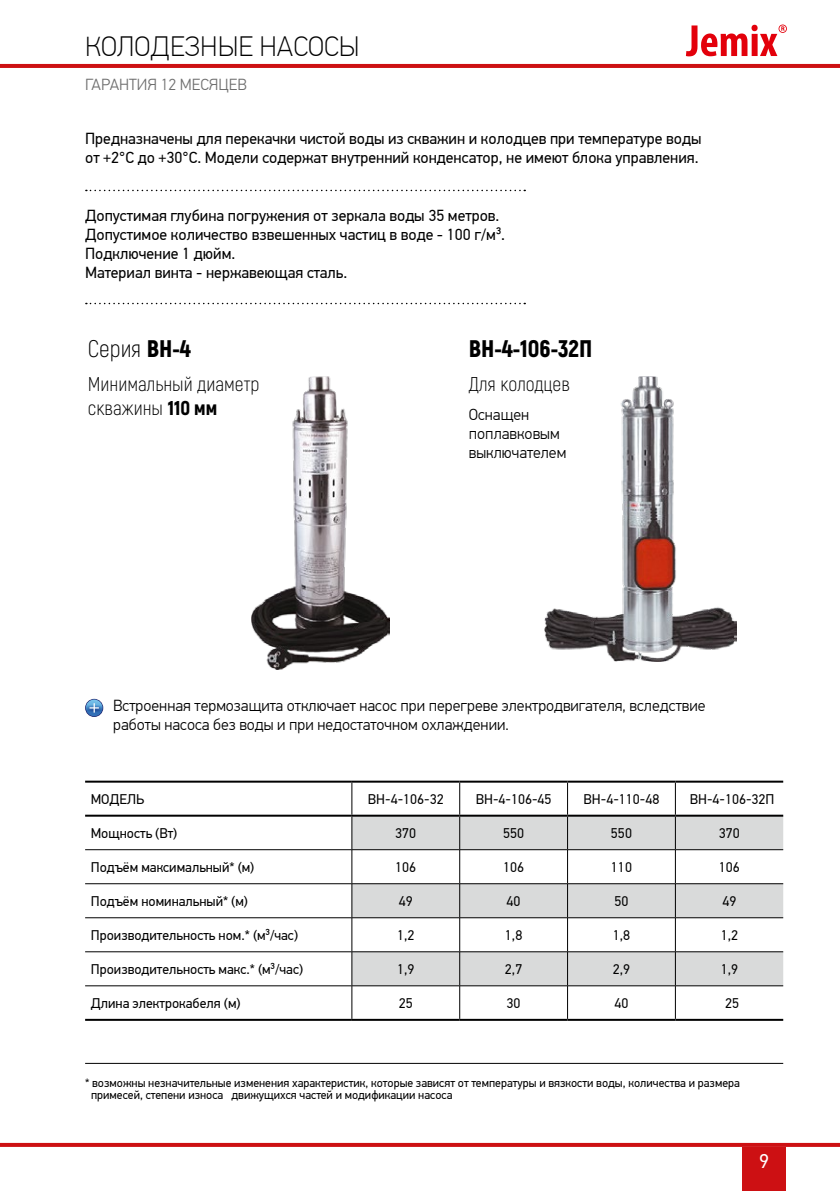
<style>
.page{position:relative;width:840px;height:1191px;background:#fff}
.page>*{position:absolute;margin:0;border:0;box-sizing:border-box;transform-origin:0 0}
.t1{font:100 28px "PF Din Text Pro";color:#000}
.t2{font:900 24px "Akrobat";color:#000}
.t3{font:300 24px "Akrobat";color:#000}
.t4{font:300 20px/24px "Akrobat";color:#000}
.t5{font:20px "PF Din Text Pro";color:#fff}
.t6{font:16px/19.2px "PF Din Text Pro";color:#000}
.t7{font:300 16px/19.2px "PF Din Text Pro";color:#000}
.t8{font:300 16px "PF Din Text Pro";color:#6e6e6e}
.t9{font:14px "PF Din Text Pro";color:#000}
.t10{font:12px/12px "PF Din Text Pro";color:#000}
.s1{font-weight:900}
</style>
<div class="page">
<hr style="left:0;top:64px;width:839px;height:4px;background:#cd1013">
<svg style="left:0;top:1142px;width:839px;height:4px;background:#d84649"></svg>
<div style="left:742px;top:1147px;width:43px;height:44px;background:#cd1013"></div>
<svg style="left:685px;top:25px;width:101px;height:31px"></svg>
<hr style="left:85px;top:1062px;width:697px;height:1px;background:#000">
<svg style="left:86px;top:190px;width:439px;height:1px"></svg>
<svg style="left:86px;top:303px;width:439px;height:1px"></svg>
<svg style="left:85px;top:782px;width:697px;height:236px"></svg>
<svg style="left:85px;top:816px;width:266px;height:169px"></svg>
<svg style="left:352px;top:816px;width:430px;height:169px;fill:#d9dada"></svg>
<hr style="left:85px;top:780px;width:266px;height:2px;background:#000">
<hr style="left:351px;top:780px;width:108px;height:2px;background:#000">
<hr style="left:351px;top:782px;width:1px;height:32px;background:#000">
<hr style="left:459px;top:780px;width:108px;height:2px;background:#000">
<hr style="left:459px;top:782px;width:1px;height:32px;background:#000">
<hr style="left:567px;top:780px;width:108px;height:2px;background:#000">
<hr style="left:567px;top:782px;width:1px;height:32px;background:#000">
<hr style="left:675px;top:780px;width:107px;height:2px;background:#000">
<hr style="left:674px;top:782px;width:1px;height:32px;background:#000">
<hr style="left:85px;top:814px;width:266px;height:2px;background:#000">
<hr style="left:351px;top:814px;width:108px;height:2px;background:#000">
<hr style="left:351px;top:816px;width:1px;height:33px;background:#000">
<hr style="left:459px;top:814px;width:108px;height:2px;background:#000">
<hr style="left:459px;top:816px;width:1px;height:33px;background:#000">
<hr style="left:567px;top:814px;width:108px;height:2px;background:#000">
<hr style="left:567px;top:816px;width:1px;height:33px;background:#000">
<hr style="left:675px;top:814px;width:107px;height:2px;background:#000">
<hr style="left:674px;top:816px;width:1px;height:33px;background:#000">
<hr style="left:85px;top:849px;width:266px;height:1px;background:#000">
<hr style="left:351px;top:849px;width:108px;height:1px;background:#000">
<hr style="left:351px;top:850px;width:1px;height:33px;background:#000">
<hr style="left:459px;top:849px;width:108px;height:1px;background:#000">
<hr style="left:459px;top:850px;width:1px;height:33px;background:#000">
<hr style="left:567px;top:849px;width:108px;height:1px;background:#000">
<hr style="left:567px;top:850px;width:1px;height:33px;background:#000">
<hr style="left:675px;top:849px;width:107px;height:1px;background:#000">
<hr style="left:674px;top:850px;width:1px;height:33px;background:#000">
<hr style="left:85px;top:883px;width:266px;height:1px;background:#000">
<hr style="left:351px;top:883px;width:108px;height:1px;background:#000">
<hr style="left:351px;top:884px;width:1px;height:33px;background:#000">
<hr style="left:459px;top:883px;width:108px;height:1px;background:#000">
<hr style="left:459px;top:884px;width:1px;height:33px;background:#000">
<hr style="left:567px;top:883px;width:108px;height:1px;background:#000">
<hr style="left:567px;top:884px;width:1px;height:33px;background:#000">
<hr style="left:675px;top:883px;width:107px;height:1px;background:#000">
<hr style="left:674px;top:884px;width:1px;height:33px;background:#000">
<hr style="left:85px;top:917px;width:266px;height:1px;background:#000">
<hr style="left:351px;top:917px;width:108px;height:1px;background:#000">
<hr style="left:351px;top:918px;width:1px;height:33px;background:#000">
<hr style="left:459px;top:917px;width:108px;height:1px;background:#000">
<hr style="left:459px;top:918px;width:1px;height:33px;background:#000">
<hr style="left:567px;top:917px;width:108px;height:1px;background:#000">
<hr style="left:567px;top:918px;width:1px;height:33px;background:#000">
<hr style="left:675px;top:917px;width:107px;height:1px;background:#000">
<hr style="left:674px;top:918px;width:1px;height:33px;background:#000">
<hr style="left:85px;top:951px;width:266px;height:1px;background:#000">
<hr style="left:351px;top:951px;width:108px;height:1px;background:#000">
<hr style="left:351px;top:952px;width:1px;height:33px;background:#000">
<hr style="left:459px;top:951px;width:108px;height:1px;background:#000">
<hr style="left:459px;top:952px;width:1px;height:33px;background:#000">
<hr style="left:567px;top:951px;width:108px;height:1px;background:#000">
<hr style="left:567px;top:952px;width:1px;height:33px;background:#000">
<hr style="left:675px;top:951px;width:107px;height:1px;background:#000">
<hr style="left:674px;top:952px;width:1px;height:33px;background:#000">
<hr style="left:85px;top:985px;width:266px;height:1px;background:#000">
<hr style="left:85px;top:1018px;width:266px;height:2px;background:#000">
<hr style="left:351px;top:985px;width:108px;height:1px;background:#000">
<hr style="left:351px;top:986px;width:1px;height:32px;background:#000">
<hr style="left:351px;top:1018px;width:108px;height:2px;background:#000">
<hr style="left:459px;top:985px;width:108px;height:1px;background:#000">
<hr style="left:459px;top:986px;width:1px;height:32px;background:#000">
<hr style="left:459px;top:1018px;width:108px;height:2px;background:#000">
<hr style="left:567px;top:985px;width:108px;height:1px;background:#000">
<hr style="left:567px;top:986px;width:1px;height:32px;background:#000">
<hr style="left:567px;top:1018px;width:108px;height:2px;background:#000">
<hr style="left:675px;top:985px;width:107px;height:1px;background:#000">
<hr style="left:674px;top:986px;width:1px;height:32px;background:#000">
<hr style="left:675px;top:1018px;width:107px;height:2px;background:#000">
<svg style="left:85px;top:699px;width:18px;height:18px"></svg>
<svg style="left:86px;top:699px;width:16px;height:17px"></svg>
<svg style="left:89px;top:703px;width:10px;height:9px"></svg>
<img style="left:251px;top:377px;width:138px;height:292px">
<img style="left:544px;top:377px;width:192px;height:285px">
<h1 class="t1" style="left:85px;top:31px;width:276px">КОЛОДЕЗНЫЕ НАСОСЫ</h1>
<p class="t8" style="left:85px;top:76px;width:163px">ГАРАНТИЯ 12 МЕСЯЦЕВ</p>
<p class="t6" style="left:85px;top:129px;width:617px">Предназначены для перекачки чистой воды из скважин и колодцев при температуре воды от +2°С до +30°С. Модели содержат внутренний конденсатор, не имеют блока управления.</p>
<p class="t6" style="left:85px;top:206px;width:421px">Допустимая глубина погружения от зеркала воды 35 метров.<br>Допустимое количество взвешенных частиц в воде - 100 г/м³.<br>Подключение 1 дюйм.<br>Материал винта - нержавеющая сталь.</p>
<h2 class="t3" style="left:88px;top:334px;width:104px">Серия <span class="s1">ВН-4</span></h2>
<h2 class="t2" style="left:468px;top:333px;width:125px">ВН-4-106-32П</h2>
<p class="t4" style="left:88px;top:371px;width:173px">Минимальный диаметр скважины <span class="s1">110 мм</span></p>
<p class="t4" style="left:468px;top:371px;width:102px">Для колодцев</p>
<p class="t7" style="left:468px;top:405px;width:99px">Оснащен поплавковым выключателем</p>
<p class="t7" style="left:113px;top:696px;width:593px">Встроенная термозащита отключает насос при перегреве электродвигателя, вследствие работы насоса без воды и при недостаточном охлаждении.</p>
<p class="t9" style="left:91px;top:791px;width:55px">МОДЕЛЬ</p>
<p class="t9" style="left:367px;top:791px;width:77px">ВН-4-106-32</p>
<p class="t9" style="left:475px;top:791px;width:77px">ВН-4-106-45</p>
<p class="t9" style="left:583px;top:791px;width:77px">ВН-4-110-48</p>
<p class="t9" style="left:689px;top:791px;width:86px">ВН-4-106-32П</p>
<p class="t9" style="left:91px;top:825px;width:88px">Мощность (Вт)</p>
<p class="t9" style="left:395px;top:825px;width:22px">370</p>
<p class="t9" style="left:503px;top:825px;width:22px">550</p>
<p class="t9" style="left:610px;top:825px;width:22px">550</p>
<p class="t9" style="left:718px;top:825px;width:22px">370</p>
<p class="t9" style="left:91px;top:859px;width:165px">Подъём максимальный* (м)</p>
<p class="t9" style="left:395px;top:859px;width:22px">106</p>
<p class="t9" style="left:503px;top:859px;width:22px">106</p>
<p class="t9" style="left:610px;top:859px;width:22px">110</p>
<p class="t9" style="left:718px;top:859px;width:22px">106</p>
<p class="t9" style="left:91px;top:893px;width:158px">Подъём номинальный* (м)</p>
<p class="t9" style="left:398px;top:893px;width:15px">49</p>
<p class="t9" style="left:506px;top:893px;width:15px">40</p>
<p class="t9" style="left:614px;top:893px;width:15px">50</p>
<p class="t9" style="left:722px;top:893px;width:15px">49</p>
<p class="t9" style="left:91px;top:927px;width:209px">Производительность ном.* (м³/час)</p>
<p class="t9" style="left:397px;top:927px;width:19px">1,2</p>
<p class="t9" style="left:504px;top:927px;width:19px">1,8</p>
<p class="t9" style="left:612px;top:927px;width:19px">1,8</p>
<p class="t9" style="left:720px;top:927px;width:19px">1,2</p>
<p class="t9" style="left:91px;top:961px;width:214px">Производительность макс.* (м³/час)</p>
<p class="t9" style="left:397px;top:961px;width:19px">1,9</p>
<p class="t9" style="left:504px;top:961px;width:19px">2,7</p>
<p class="t9" style="left:612px;top:961px;width:19px">2,9</p>
<p class="t9" style="left:720px;top:961px;width:19px">1,9</p>
<p class="t9" style="left:91px;top:994px;width:151px">Длина электрокабеля (м)</p>
<p class="t9" style="left:398px;top:994px;width:15px">25</p>
<p class="t9" style="left:506px;top:994px;width:15px">30</p>
<p class="t9" style="left:614px;top:994px;width:15px">40</p>
<p class="t9" style="left:724px;top:994px;width:15px">25</p>
<p class="t10" style="left:91px;top:1076px;width:650px;text-indent:-6px">* возможны незначительные изменения характеристик, которые зависят от температуры и вязкости воды, количества и размера примесей, степени износа движущихся частей и модификации насоса</p>
<p class="t5" style="left:758px;top:1149px;width:11px">9</p>
</div>
